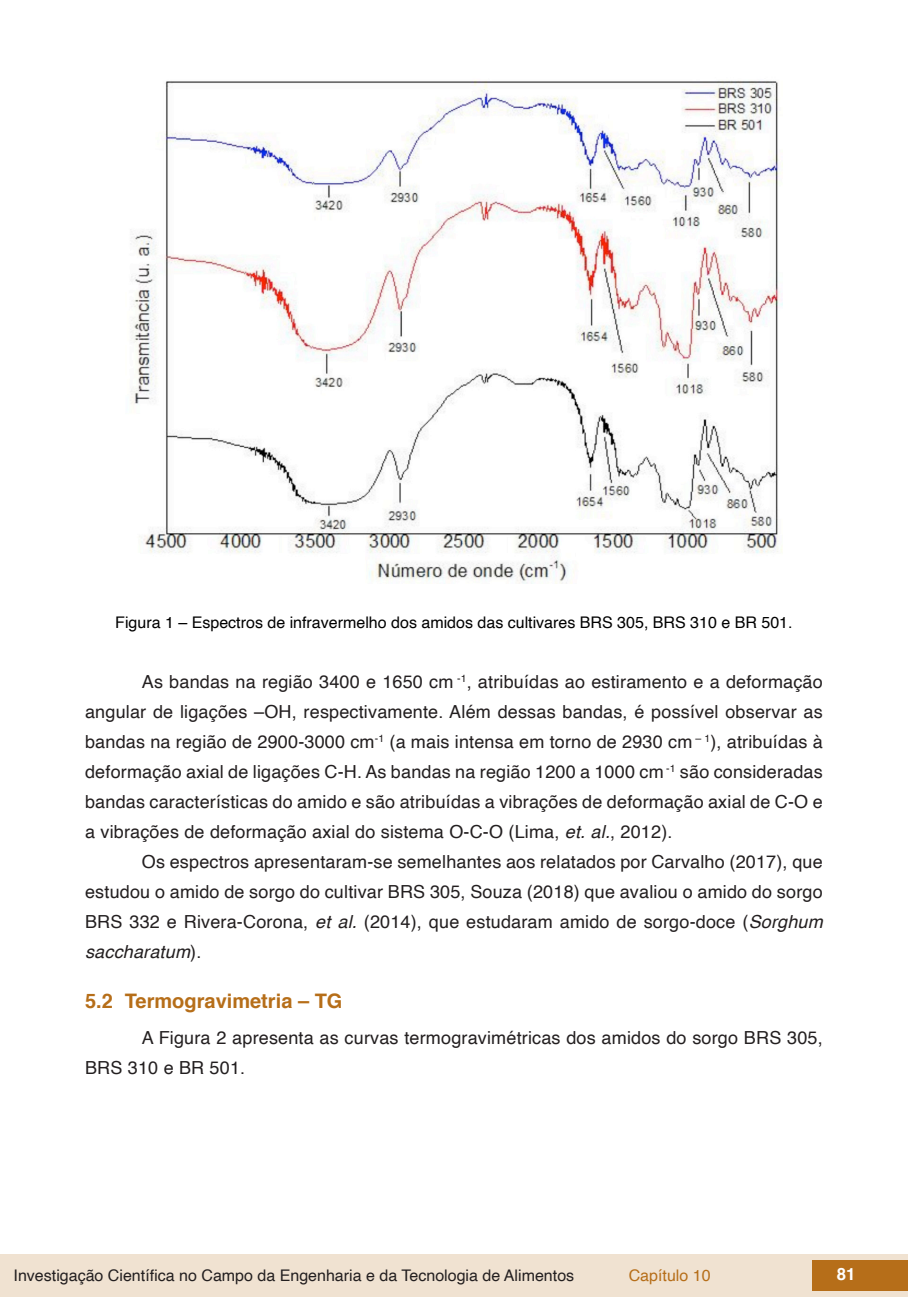
<style>
.page{position:relative;width:908px;height:1304px;background:#fff}
.page>*{position:absolute;margin:0;border:0;box-sizing:border-box;transform-origin:0 0}
.t1{font:700 20px "Helvetica";color:#b66e19}
.txt{font:18px/30px "Helvetica";letter-spacing:.01em;color:#231f20;text-align:justify}
.t2{font:700 16.8px "Helvetica";color:#fff}
.info_tab_graf_imag{font:16px "Helvetica";color:#000}
.t3{font:16px "Helvetica";color:#231f20}
.t4{font:16px "Helvetica";color:#b66e19}
.s1{font-style:italic}
</style>
<div class="page">
<div style="left:0;top:1254px;width:906px;height:43px;background:#f0e2d1"></div>
<div style="left:812px;top:1261px;width:95px;height:30px;background:#b66e19"></div>
<img style="left:130px;top:80px;width:652px;height:504px">
<p class="info_tab_graf_imag" style="left:115px;top:610px;width:678px">Figura 1 – Espectros de infravermelho dos amidos das cultivares BRS 305, BRS 310 e BR 501.</p>
<p class="txt" style="left:85px;top:668px;width:739px;text-indent:57px">As bandas na região 3400 e 1650 cm <sup>-1</sup>, atribuídas ao estiramento e a deformação angular de ligações –OH, respectivamente. Além dessas bandas, é possível observar as bandas na região de 2900-3000 cm<sup>-1</sup> (a mais intensa em torno de 2930 cm <sup>–</sup> <sup>1</sup>), atribuídas à deformação axial de ligações C-H. As bandas na região 1200 a 1000 cm <sup>-1</sup> são consideradas bandas características do amido e são atribuídas a vibrações de deformação axial de C-O e a vibrações de deformação axial do sistema O-C-O (Lima, <span class="s1">et. al.</span>, 2012).</p>
<p class="txt" style="left:85px;top:848px;width:738px;text-indent:57px">Os espectros apresentaram-se semelhantes aos relatados por Carvalho (2017), que estudou o amido de sorgo do cultivar BRS 305, Souza (2018) que avaliou o amido do sorgo BRS 332 e Rivera-Corona, <span class="s1">et al.</span> (2014), que estudaram amido de sorgo-doce (<span class="s1">Sorghum saccharatum</span>).</p>
<p class="t1" style="left:85px;top:985px;width:259px">5.2 Termogravimetria – TG</p>
<p class="txt" style="left:85px;top:1023px;width:738px;text-indent:57px">A Figura 2 apresenta as curvas termogravimétricas dos amidos do sorgo BRS 305,<br>BRS 310 e BR 501.</p>
<p class="t3" style="left:14px;top:1263px;width:562px">Investigação Científica no Campo da Engenharia e da Tecnologia de Alimentos</p>
<p class="t4" style="left:628px;top:1263px;width:83px">Capítulo 10</p>
<p class="t2" style="left:836px;top:1261px;width:20px">81</p>
</div>
